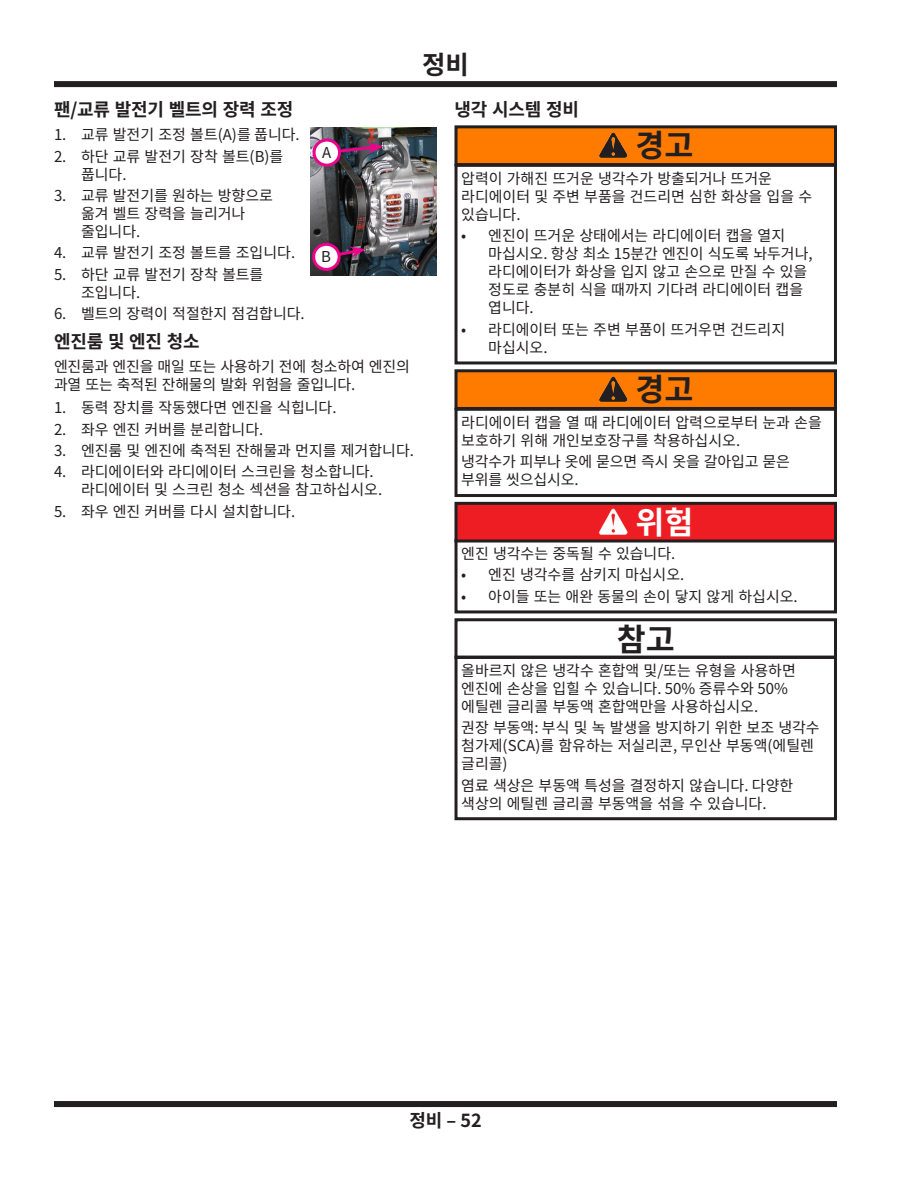
<style>
.page{position:relative;width:918px;height:1188px;background:#fff}
.page>*{position:absolute;margin:0;border:0;box-sizing:border-box;transform-origin:0 0}
.t1{font:700 31.5px "Noto Sans CJ Kkr";color:#231f20}
.t2{font:700 31.5px "Noto Sans CJ Kkr";color:#fff}
.t3{font:700 25.5px "Noto Sans CJ Kkr";color:#231f20}
.t4{font:700 18px "Noto Sans CJ Kkr";letter-spacing:-.01em;color:#231f20}
.t5{font:15px/18px "Noto Sans CJ Kkr";color:#231f20}
</style>
<div class="page">
<div style="left:54px;top:81px;width:783px;height:6px;background:#231f20"></div>
<div style="left:54px;top:1101px;width:783px;height:6px;background:#231f20"></div>
<img style="left:310px;top:128px;width:126px;height:148px">
<svg style="left:336px;top:142px;width:48px;height:14px"></svg>
<svg style="left:313px;top:247px;width:53px;height:15px"></svg>
<div style="left:314px;top:140px;width:26px;height:25px;background:#fff;border-radius:50%"></div>
<div style="left:313px;top:139px;width:28px;height:28px;border:3px solid #ed028c;border-radius:50%"></div>
<div style="left:314px;top:244px;width:25px;height:25px;background:#fff;border-radius:50%"></div>
<div style="left:312px;top:243px;width:29px;height:28px;border:3px solid #ed028c;border-radius:50%"></div>
<div style="left:455px;top:164px;width:382px;height:200px;border:3px solid #231f20"></div>
<div style="left:455px;top:408px;width:382px;height:89px;border:3px solid #231f20"></div>
<div style="left:455px;top:539px;width:382px;height:74px;border:3px solid #231f20"></div>
<div style="left:455px;top:656px;width:382px;height:164px;border:3px solid #231f20"></div>
<div style="left:456px;top:127px;width:380px;height:38px;background:#ff7b00"></div>
<img style="left:599px;top:132px;width:29px;height:26px">
<div style="left:455px;top:125px;width:382px;height:41px;border:3px solid #231f20"></div>
<div style="left:456px;top:371px;width:380px;height:37px;background:#ff7b00"></div>
<img style="left:599px;top:376px;width:29px;height:26px">
<div style="left:455px;top:369px;width:382px;height:41px;border:3px solid #231f20"></div>
<div style="left:456px;top:503px;width:380px;height:38px;background:#ee1d23"></div>
<img style="left:599px;top:508px;width:29px;height:27px">
<div style="left:455px;top:502px;width:382px;height:41px;border:3px solid #231f20"></div>
<div style="left:455px;top:618px;width:382px;height:41px;border:3px solid #231f20"></div>
<p class="t4" style="left:54px;top:99px;width:241px">팬/교류 발전기 벨트의 장력 조정</p>
<p class="t5" style="left:54px;top:126px;width:247px">1. 교류 발전기 조정 볼트(A)를 풉니다.</p>
<p class="t5" style="left:322px;top:144px;width:11px">A</p>
<p class="t5" style="left:81px;top:148px;width:204px;text-indent:-27px">2. 하단 교류 발전기 장착 볼트(B)를 풉니다.</p>
<p class="t5" style="left:81px;top:187px;width:193px;text-indent:-27px">3. 교류 발전기를 원하는 방향으로 옮겨 벨트 장력을 늘리거나 줄입니다.</p>
<p class="t5" style="left:54px;top:244px;width:243px">4. 교류 발전기 조정 볼트를 조입니다.</p>
<p class="t5" style="left:81px;top:266px;width:184px;text-indent:-27px">5. 하단 교류 발전기 장착 볼트를 조입니다.</p>
<p class="t5" style="left:54px;top:305px;width:252px">6. 벨트의 장력이 적절한지 점검합니다.</p>
<p class="t4" style="left:54px;top:331px;width:147px">엔진룸 및 엔진 청소</p>
<p class="t5" style="left:54px;top:358px;width:358px">엔진룸과 엔진을 매일 또는 사용하기 전에 청소하여 엔진의 과열 또는 축적된 잔해물의 발화 위험을 줄입니다.</p>
<p class="t5" style="left:54px;top:399px;width:284px">1. 동력 장치를 작동했다면 엔진을 식힙니다.</p>
<p class="t5" style="left:54px;top:421px;width:211px">2. 좌우 엔진 커버를 분리합니다.</p>
<p class="t5" style="left:54px;top:442px;width:361px">3. 엔진룸 및 엔진에 축적된 잔해물과 먼지를 제거합니다.</p>
<p class="t5" style="left:81px;top:463px;width:303px;text-indent:-27px">4. 라디에이터와 라디에이터 스크린을 청소합니다. 라디에이터 및 스크린 청소 섹션을 참고하십시오.</p>
<p class="t5" style="left:54px;top:503px;width:243px">5. 좌우 엔진 커버를 다시 설치합니다.</p>
<p class="t5" style="left:321px;top:248px;width:11px">B</p>
<h2 class="t3" style="left:422px;top:51px;width:48px">정비</h2>
<p class="t4" style="left:455px;top:99px;width:126px">냉각 시스템 정비</p>
<h1 class="t1" style="left:636px;top:128px;width:59px">경고</h1>
<p class="t5" style="left:461px;top:170px;width:353px">압력이 가해진 뜨거운 냉각수가 방출되거나 뜨거운 라디에이터 및 주변 부품을 건드리면 심한 화상을 입을 수 있습니다.</p>
<p class="t5" style="left:488px;top:227px;width:326px;text-indent:-27px">• 엔진이 뜨거운 상태에서는 라디에이터 캡을 열지 마십시오. 항상 최소 15분간 엔진이 식도록 놔두거나, 라디에이터가 화상을 입지 않고 손으로 만질 수 있을 정도로 충분히 식을 때까지 기다려 라디에이터 캡을 엽니다.</p>
<p class="t5" style="left:488px;top:321px;width:299px;text-indent:-27px">• 라디에이터 또는 주변 부품이 뜨거우면 건드리지 마십시오.</p>
<h1 class="t1" style="left:636px;top:372px;width:59px">경고</h1>
<p class="t5" style="left:461px;top:414px;width:362px">라디에이터 캡을 열 때 라디에이터 압력으로부터 눈과 손을 보호하기 위해 개인보호장구를 착용하십시오.</p>
<p class="t5" style="left:461px;top:453px;width:330px">냉각수가 피부나 옷에 묻으면 즉시 옷을 갈아입고 묻은 부위를 씻으십시오.</p>
<h1 class="t2" style="left:636px;top:504px;width:59px">위험</h1>
<p class="t5" style="left:461px;top:545px;width:216px">엔진 냉각수는 중독될 수 있습니다.</p>
<p class="t5" style="left:461px;top:566px;width:225px">• 엔진 냉각수를 삼키지 마십시오.</p>
<p class="t5" style="left:461px;top:588px;width:338px">• 아이들 또는 애완 동물의 손이 닿지 않게 하십시오.</p>
<h1 class="t1" style="left:617px;top:622px;width:59px">참고</h1>
<p class="t5" style="left:461px;top:662px;width:336px">올바르지 않은 냉각수 혼합액 및/또는 유형을 사용하면 엔진에 손상을 입힐 수 있습니다. 50% 증류수와 50% 에틸렌 글리콜 부동액 혼합액만을 사용하십시오.</p>
<p class="t5" style="left:461px;top:719px;width:360px">권장 부동액: 부식 및 녹 발생을 방지하기 위한 보조 냉각수 첨가제(SCA)를 함유하는 저실리콘, 무인산 부동액(에틸렌 글리콜)</p>
<p class="t5" style="left:461px;top:776px;width:334px">염료 색상은 부동액 특성을 결정하지 않습니다. 다양한 색상의 에틸렌 글리콜 부동액을 섞을 수 있습니다.</p>
<p class="t4" style="left:409px;top:1111px;width:74px">정비 – 52</p>
</div>
